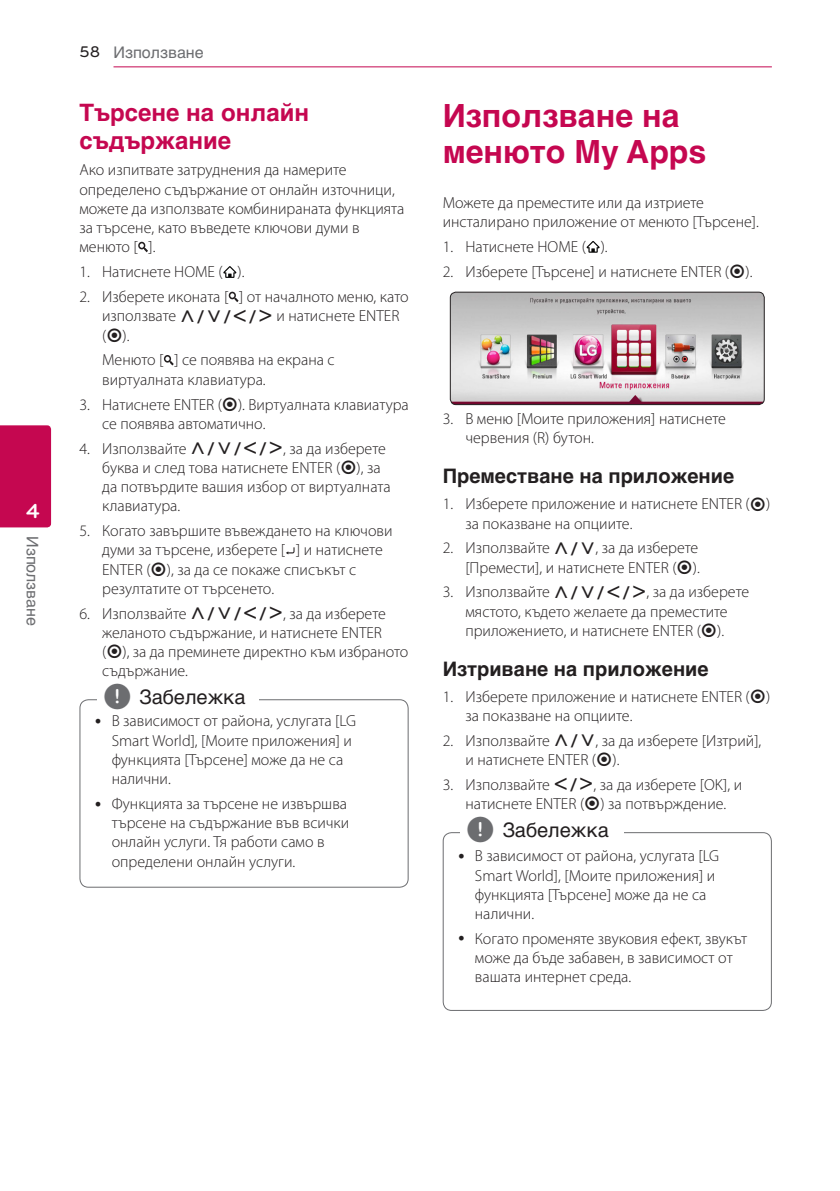
<style>
.page{position:relative;width:840px;height:1191px;background:#fff}
.page>*{position:absolute;margin:0;border:0;box-sizing:border-box;transform-origin:0 0}
.Title_1{font:700 32px/36px "Helvetica Cyr";color:#c50750}
.Title_2{font:700 24px/28px "Helvetica Cyr";color:#c50750}
.t1{font:700 21px "Bryant LG";color:#fff}
.Title_3{font:700 20px "Helvetica Cyr";color:#231f20}
.t2{font:20px "Helvetica Cyr Upright";color:#231f20}
.Content_text_Num{font:300 16px/19.2px "Myriad Pro";color:#231f20}
.Content_text_Light{font:300 16px/19.2px "Myriad Pro";color:#231f20}
.Contents_Text_Sub_Nu{font:300 16px/19.2px "Myriad Pro";color:#231f20}
.t3{font:16px "Helvetica Cyr Upright";color:#6c6d70}
.s1{font-family:"Bryant LG";font-weight:500;color:#231f20}
.s2{font-family:"UPSYS Common";font-weight:400}
.s3{font-family:"UPSYS Common";font-size:30px;color:#6c6d70}
</style>
<div class="page">
<hr style="left:113px;top:66px;width:658px;height:1px;background:#c50750">
<div style="left:0;top:425px;width:51px;height:102px;background:#c50750"></div>
<svg style="left:138px;top:242px;width:10px;height:10px"></svg>
<svg style="left:223px;top:266px;width:13px;height:12px"></svg>
<svg style="left:229px;top:292px;width:9px;height:10px"></svg>
<svg style="left:164px;top:355px;width:10px;height:10px"></svg>
<svg style="left:286px;top:547px;width:8px;height:7px"></svg>
<div style="left:79px;top:699px;width:329px;height:188px;border:1px solid #6c6d70;border-radius:9px"></div>
<div style="left:97px;top:693px;width:162px;height:20px;background:#fff"></div>
<svg style="left:586px;top:241px;width:13px;height:12px"></svg>
<img style="left:451px;top:292px;width:312px;height:112px">
<div style="left:449px;top:292px;width:315px;height:113px;border:1px solid #231f20;border-radius:6px"></div>
<div style="left:442px;top:832px;width:329px;height:179px;border:1px solid #6c6d70;border-radius:9px"></div>
<div style="left:460px;top:826px;width:164px;height:20px;background:#fff"></div>
<h3 class="t1" style="left:26px;top:498px;width:15px">4</h3>
<p class="t3" style="left:41px;top:536px;width:92px;rotate:90deg">Използване</p>
<p class="t3" style="left:79px;top:43px;width:126px"><span class="s1">58</span> Използване</p>
<p class="Title_2" style="left:79px;top:98px;width:231px">Търсене на онлайн съдържание</p>
<p class="Content_text_Light" style="left:79px;top:160px;width:326px">Ако изпитвате затруднения да намерите определено съдържание от онлайн източници, можете да използвате комбинираната функцията за търсене, като въведете ключови думи в менюто [ ].</p>
<p class="Content_text_Num" style="left:79px;top:262px;width:166px">1. Натиснете HOME ( ).</p>
<p class="Content_text_Num" style="left:102px;top:287px;width:308px;text-indent:-23px">2. Изберете иконата [ ] от началното меню, като използвате <span class="s2">W/S/A/D</span> и натиснете ENTER (<span class="s2">b</span>).</p>
<p class="Contents_Text_Sub_Nu" style="left:102px;top:350px;width:234px">Менюто [ ] се появява на екрана с виртуалната клавиатура.</p>
<p class="Content_text_Num" style="left:102px;top:394px;width:308px;text-indent:-23px">3. Натиснете ENTER (<span class="s2">b</span>). Виртуалната клавиатура се появява автоматично.</p>
<p class="Content_text_Num" style="left:102px;top:438px;width:290px;text-indent:-23px">4. Използвайте <span class="s2">W/S/A/D</span>, за да изберете буква и след това натиснете ENTER (<span class="s2">b</span>), за да потвърдите вашия избор от виртуалната клавиатура.</p>
<p class="Content_text_Num" style="left:102px;top:521px;width:292px;text-indent:-23px">5. Когато завършите въвеждането на ключови думи за търсене, изберете [ ] и натиснете ENTER (<span class="s2">b</span>), за да се покаже списъкът с резултатите от търсенето.</p>
<p class="Content_text_Num" style="left:102px;top:603px;width:307px;text-indent:-23px">6. Използвайте <span class="s2">W/S/A/D</span>, за да изберете желаното съдържание, и натиснете ENTER (<span class="s2">b</span>), за да преминете директно към избраното съдържание.</p>
<p class="Content_text_Light" style="left:112px;top:711px;width:246px">В зависимост от района, услугата [LG<br>Smart World], [Моите приложения] и функцията [Търсене] може да не са налични.</p>
<p class="Content_text_Light" style="left:112px;top:794px;width:239px">Функцията за търсене не извършва търсене на съдържание във всички онлайн услуги. Тя работи само в определени онлайн услуги.</p>
<p class="t2" style="left:103px;top:686px;width:144px"><span class="s3">,</span> Забележка</p>
<p class="Title_1" style="left:442px;top:98px;width:265px">Използване на менюто My Apps</p>
<p class="Content_text_Light" style="left:442px;top:193px;width:317px">Можете да преместите или да изтриете инсталирано приложение от менюто [Търсене].</p>
<p class="Content_text_Num" style="left:442px;top:237px;width:166px">1. Натиснете HOME ( ).</p>
<p class="Content_text_Num" style="left:442px;top:262px;width:311px">2. Изберете [Търсене] и натиснете ENTER (<span class="s2">b</span>).</p>
<p class="Content_text_Num" style="left:465px;top:409px;width:262px;text-indent:-23px">3. В меню [Моите приложения] натиснете червения (R) бутон.</p>
<p class="Title_3" style="left:442px;top:465px;width:293px">Преместване на приложение</p>
<p class="Content_text_Num" style="left:465px;top:494px;width:306px;text-indent:-23px">1. Изберете приложение и натиснете ENTER (<span class="s2">b</span>) за показване на опциите.</p>
<p class="Content_text_Num" style="left:442px;top:538px;width:258px;text-align:right">2. Използвайте <span class="s2">W/S</span>, за да изберете [Премести], и натиснете ENTER (<span class="s2">b</span>).</p>
<p class="Content_text_Num" style="left:442px;top:582px;width:308px;text-align:center">3. Използвайте <span class="s2">W/S/A/D</span>, за да изберете мястото, където желаете да преместите приложението, и натиснете ENTER (<span class="s2">b</span>).</p>
<p class="Title_3" style="left:442px;top:657px;width:267px">Изтриване на приложение</p>
<p class="Content_text_Num" style="left:465px;top:686px;width:306px;text-indent:-23px">1. Изберете приложение и натиснете ENTER (<span class="s2">b</span>) за показване на опциите.</p>
<p class="Content_text_Num" style="left:465px;top:731px;width:297px;text-indent:-23px">2. Използвайте <span class="s2">W/S</span>, за да изберете [Изтрий], и натиснете ENTER (<span class="s2">b</span>).</p>
<p class="Content_text_Num" style="left:442px;top:775px;width:301px;text-align:center">3. Използвайте <span class="s2">A/D</span>, за да изберете [OK], и натиснете ENTER (<span class="s2">b</span>) за потвърждение.</p>
<p class="Content_text_Light" style="left:474px;top:846px;width:246px">В зависимост от района, услугата [LG<br>Smart World], [Моите приложения] и функцията [Търсене] може да не са налични.</p>
<p class="Content_text_Light" style="left:474px;top:928px;width:274px">Когато променяте звуковия ефект, звукът може да бъде забавен, в зависимост от вашата интернет среда.</p>
<p class="t2" style="left:466px;top:818px;width:144px"><span class="s3">,</span> Забележка</p>
</div>
